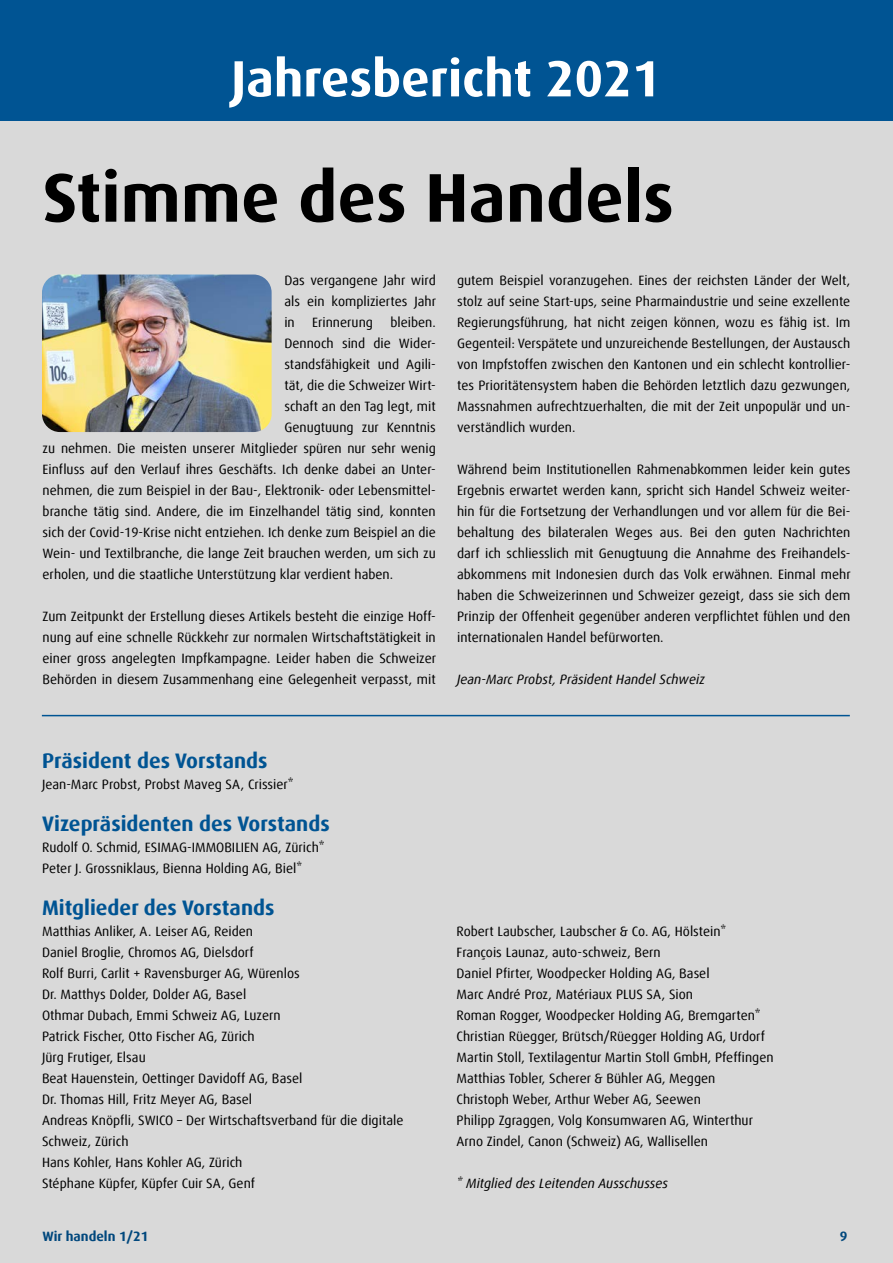
<style>
.page{position:relative;width:893px;height:1263px;background:#fff}
.page>*{position:absolute;margin:0;border:0;box-sizing:border-box;transform-origin:0 0}
.t1{font:700 69px "Dax Offc";color:#000}
.t2{font:700 51px "Dax Offc";color:#fff}
.t3{font:700 21px "Dax Offc";color:#005493}
.t4{font:13.5px/21px "Dax Offc";color:#000;text-align:justify}
.t5{font:italic 13.5px "Dax Offc";color:#000}
.t6{font:700 13.5px "Dax Offc";color:#005493}
</style>
<div class="page">
<div style="left:0;top:115px;width:893px;height:1148px;background:#d9d9d9"></div>
<div style="left:0;top:0;width:893px;height:121px;background:#005493"></div>
<img style="left:42px;top:274px;width:230px;height:158px">
<hr style="left:42px;top:715px;width:808px;height:1px;background:#005493">
<h2 class="t2" style="left:231px;top:46px;width:431px">Jahresbericht 2021</h2>
<h1 class="t1" style="left:43px;top:153px;width:633px">Stimme des Handels</h1>
<p class="t4" style="left:284px;top:270px;width:153px">Das vergangene Jahr wird als ein kompliziertes Jahr in</p>
<p class="t4" style="left:312px;top:312px;width:62px">Erinnerung</p>
<p class="t4" style="left:390px;top:312px;width:47px">bleiben.</p>
<p class="t4" style="left:284px;top:333px;width:153px">Dennoch sind die Wider-</p>
<p class="t4" style="left:284px;top:354px;width:153px">standsfähigkeit und Agili-</p>
<p class="t4" style="left:284px;top:375px;width:153px">tät, die die Schweizer Wirt-</p>
<p class="t4" style="left:284px;top:396px;width:153px">schaft an den Tag legt, mit</p>
<p class="t4" style="left:284px;top:417px;width:153px">Genugtuung zur Kenntnis</p>
<p class="t4" style="left:43px;top:438px;width:395px">zu nehmen. Die meisten unserer Mitglieder spüren nur sehr wenig</p>
<p class="t4" style="left:43px;top:459px;width:395px">Einfluss auf den Verlauf ihres Geschäfts. Ich denke dabei an Unter-</p>
<p class="t4" style="left:43px;top:480px;width:395px">nehmen, die zum Beispiel in der Bau-, Elektronik- oder Lebensmittel-</p>
<p class="t4" style="left:43px;top:501px;width:395px">branche tätig sind. Andere, die im Einzelhandel tätig sind, konnten</p>
<p class="t4" style="left:43px;top:522px;width:395px">sich der Covid-19-Krise nicht entziehen. Ich denke zum Beispiel an die</p>
<p class="t4" style="left:43px;top:543px;width:395px">Wein- und Textilbranche, die lange Zeit brauchen werden, um sich zu</p>
<p class="t4" style="left:43px;top:564px;width:352px">erholen, und die staatliche Unterstützung klar verdient haben.</p>
<p class="t4" style="left:43px;top:606px;width:395px">Zum Zeitpunkt der Erstellung dieses Artikels besteht die einzige Hoff&shy;nung auf eine schnelle Rückkehr zur normalen Wirtschaftstätigkeit in einer gross angelegten Impfkampagne. Leider haben die Schweizer Behörden in diesem Zusammenhang eine Gelegenheit verpasst, mit</p>
<p class="t4" style="left:457px;top:270px;width:395px">gutem Beispiel voranzugehen. Eines der reichsten Länder der Welt, stolz auf seine Start-ups, seine Pharmaindustrie und seine exzellente Regierungsführung, hat nicht zeigen können, wozu es fähig ist. Im Gegenteil: Verspätete und unzureichende Bestellungen, der Austausch von Impfstoffen zwischen den Kantonen und ein schlecht kontrollier&shy;tes Prioritätensystem haben die Behörden letztlich dazu gezwungen, Massnahmen aufrechtzuerhalten, die mit der Zeit unpopulär und un&shy;verständlich wurden.</p>
<p class="t4" style="left:457px;top:459px;width:395px">Während beim Institutionellen Rahmenabkommen leider kein gutes Ergebnis erwartet werden kann, spricht sich Handel Schweiz weiter&shy;hin für die Fortsetzung der Verhandlungen und vor allem für die Bei&shy;behaltung des bilateralen Weges aus. Bei den guten Nachrichten darf ich schliesslich mit Genugtuung die Annahme des Freihandels&shy;abkommens mit Indonesien durch das Volk erwähnen. Einmal mehr haben die Schweizerinnen und Schweizer gezeigt, dass sie sich dem Prinzip der Offenheit gegenüber anderen verpflichtet fühlen und den internationalen Handel befürworten.</p>
<p class="t5" style="left:457px;top:671px;width:249px">Jean-Marc Probst, Präsident Handel Schweiz</p>
<h3 class="t3" style="left:42px;top:747px;width:227px">Präsident des Vorstands</h3>
<p class="t4" style="left:42px;top:774px;width:253px">Jean-Marc Probst, Probst Maveg SA, Crissier*</p>
<h3 class="t3" style="left:42px;top:810px;width:289px">Vizepräsidenten des Vorstands</h3>
<p class="t4" style="left:42px;top:837px;width:284px">Rudolf O. Schmid, ESIMAG-IMMOBILIEN AG, Zürich*<br>Peter J. Grossniklaus, Bienna Holding AG, Biel*</p>
<h3 class="t3" style="left:42px;top:894px;width:234px">Mitglieder des Vorstands</h3>
<p class="t4" style="left:42px;top:921px;width:363px;text-align:left">Matthias Anliker, A. Leiser AG, Reiden<br>Daniel Broglie, Chromos AG, Dielsdorf<br>Rolf Burri, Carlit + Ravensburger AG, Würenlos<br>Dr. Matthys Dolder, Dolder AG, Basel<br>Othmar Dubach, Emmi Schweiz AG, Luzern<br>Patrick Fischer, Otto Fischer AG, Zürich<br>Jürg Frutiger, Elsau<br>Beat Hauenstein, Oettinger Davidoff AG, Basel<br>Dr. Thomas Hill, Fritz Meyer AG, Basel<br>Andreas Knöpfli, SWICO – Der Wirtschaftsverband für die digitale Schweiz, Zürich<br>Hans Kohler, Hans Kohler AG, Zürich<br>Stéphane Küpfer, Küpfer Cuir SA, Genf</p>
<p class="t4" style="left:457px;top:921px;width:319px;text-align:left">Robert Laubscher, Laubscher &amp; Co. AG, Hölstein* François Launaz, auto-schweiz, Bern<br>Daniel Pfirter, Woodpecker Holding AG, Basel<br>Marc André Proz, Matériaux PLUS SA, Sion<br>Roman Rogger, Woodpecker Holding AG, Bremgarten* Christian Rüegger, Brütsch/Rüegger Holding AG, Urdorf Martin Stoll, Textilagentur Martin Stoll GmbH, Pfeffingen Matthias Tobler, Scherer &amp; Bühler AG, Meggen<br>Christoph Weber, Arthur Weber AG, Seewen<br>Philipp Zgraggen, Volg Konsumwaren AG, Winterthur Arno Zindel, Canon (Schweiz) AG, Wallisellen</p>
<p class="t5" style="left:457px;top:1175px;width:213px">* Mitglied des Leitenden Ausschusses</p>
<p class="t6" style="left:43px;top:1227px;width:107px">Wir handeln 1/21</p>
<p class="t6" style="left:840px;top:1227px;width:9px">9</p>
</div>
